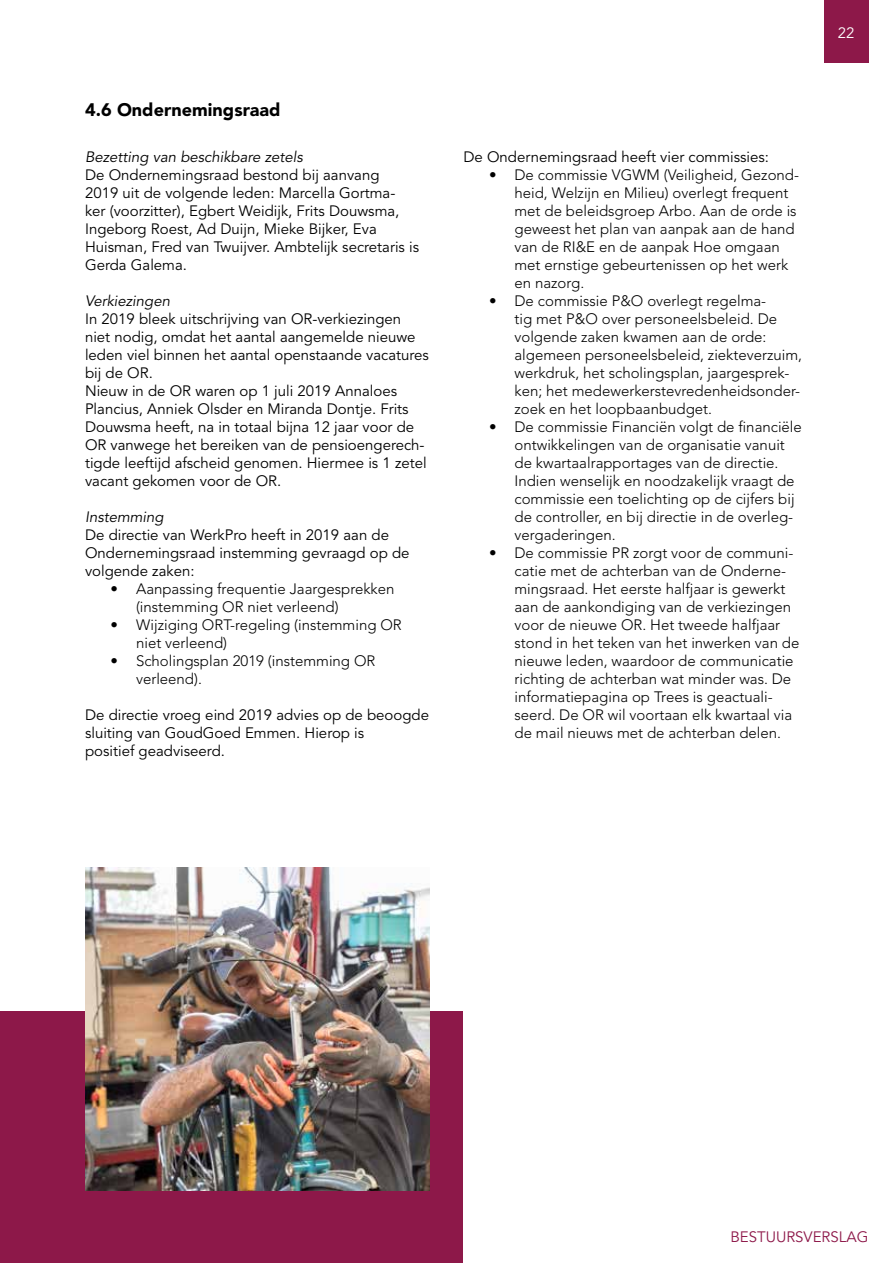
<style>
.page{position:relative;width:893px;height:1263px;background:#fff}
.page>*{position:absolute;margin:0;border:0;box-sizing:border-box;transform-origin:0 0}
.t1{font:900 18px "Avenir LT Std";color:#000}
.t2{font:300 15px/18px "Avenir LT Std";color:#000}
.t3{font:15px/18px "Avenir LT Std";color:#000}
.t4{font:italic 15px "Avenir LT Std";color:#000}
.t5{font:15px "Avenir LT Std";color:#8d1849}
.t6{font:15px "Avenir LT Std";color:#fff}
</style>
<div class="page">
<div style="left:824px;top:0;width:44px;height:63px;background:#8d1849"></div>
<div style="left:0;top:1012px;width:463px;height:251px;background:#8d1849"></div>
<img style="left:85px;top:867px;width:344px;height:324px">
<p class="t1" style="left:85px;top:99px;width:197px">4.6 Ondernemingsraad</p>
<p class="t4" style="left:85px;top:148px;width:219px">Bezetting van beschikbare zetels</p>
<p class="t3" style="left:85px;top:166px;width:336px">De Ondernemingsraad bestond bij aanvang<br>2019 uit de volgende leden: Marcella Gortma&shy;ker (voorzitter), Egbert Weidijk, Frits Douwsma, Ingeborg Roest, Ad Duijn, Mieke Bijker, Eva Huisman, Fred van Twuijver. Ambtelijk secretaris is Gerda Galema.</p>
<p class="t4" style="left:85px;top:292px;width:87px">Verkiezingen</p>
<p class="t3" style="left:85px;top:310px;width:345px">In 2019 bleek uitschrijving van OR-verkiezingen niet nodig, omdat het aantal aangemelde nieuwe leden viel binnen het aantal openstaande vacatures bij de OR.<br>Nieuw in de OR waren op 1 juli 2019 Annaloes Plancius, Anniek Olsder en Miranda Dontje. Frits Douwsma heeft, na in totaal bijna 12 jaar voor de OR vanwege het bereiken van de pensioengerech&shy;tigde leeftijd afscheid genomen. Hiermee is 1 zetel vacant gekomen voor de OR.</p>
<p class="t4" style="left:85px;top:508px;width:80px">Instemming</p>
<p class="t3" style="left:85px;top:526px;width:326px">De directie van WerkPro heeft in 2019 aan de<br>Ondernemingsraad instemming gevraagd op de volgende zaken:</p>
<p class="t2" style="left:136px;top:580px;width:260px;text-indent:-26px">• Aanpassing frequentie Jaargesprekken (instemming OR niet verleend)</p>
<p class="t2" style="left:136px;top:616px;width:267px;text-indent:-26px">• Wijziging ORT-regeling (instemming OR niet verleend)</p>
<p class="t2" style="left:136px;top:652px;width:241px;text-indent:-26px">• Scholingsplan 2019 (instemming OR verleend).</p>
<p class="t3" style="left:85px;top:706px;width:345px">De directie vroeg eind 2019 advies op de beoogde sluiting van GoudGoed Emmen. Hierop is<br>positief geadviseerd.</p>
<p class="t3" style="left:463px;top:148px;width:307px">De Ondernemingsraad heeft vier commissies:</p>
<p class="t2" style="left:514px;top:166px;width:286px;text-indent:-26px">• De commissie VGWM (Veiligheid, Gezond&shy;heid, Welzijn en Milieu) overlegt frequent met de beleidsgroep Arbo. Aan de orde is geweest het plan van aanpak aan de hand van de RI&amp;E en de aanpak Hoe omgaan met ernstige gebeurtenissen op het werk en nazorg.</p>
<p class="t2" style="left:514px;top:292px;width:289px;text-indent:-26px">• De commissie P&amp;O overlegt regelma-<br>tig met P&amp;O over personeelsbeleid. De volgende zaken kwamen aan de orde: algemeen personeelsbeleid, ziekteverzuim, werkdruk, het scholingsplan, jaargesprek&shy;ken; het medewerkerstevredenheidsonder&shy;zoek en het loopbaanbudget.</p>
<p class="t2" style="left:514px;top:418px;width:289px;text-indent:-26px">• De commissie Financiën volgt de financiële ontwikkelingen van de organisatie vanuit de kwartaalrapportages van de directie.<br>Indien wenselijk en noodzakelijk vraagt de commissie een toelichting op de cijfers bij de controller, en bij directie in de overleg&shy;vergaderingen.</p>
<p class="t2" style="left:514px;top:544px;width:286px;text-indent:-26px">• De commissie PR zorgt voor de communi&shy;catie met de achterban van de Onderne&shy;mingsraad. Het eerste halfjaar is gewerkt aan de aankondiging van de verkiezingen voor de nieuwe OR. Het tweede halfjaar stond in het teken van het inwerken van de nieuwe leden, waardoor de communicatie richting de achterban wat minder was. De informatiepagina op Trees is geactuali&shy;seerd. De OR wil voortaan elk kwartaal via de mail nieuws met de achterban delen.</p>
<p class="t6" style="left:838px;top:24px;width:18px">22</p>
<p class="t5" style="left:730px;top:1228px;width:139px">BESTUURSVERSLAG</p>
</div>
